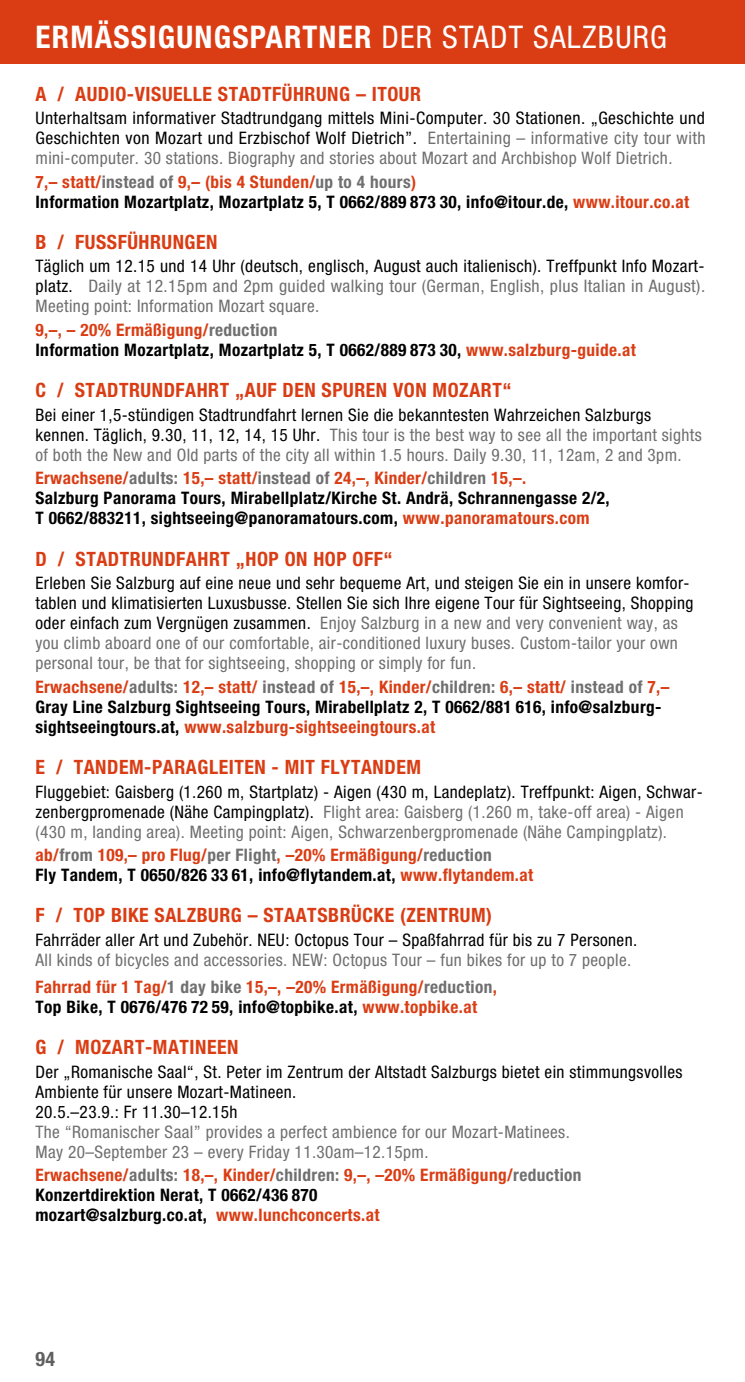
<style>
.page{position:relative;width:745px;height:1382px;background:#fff}
.page>*{position:absolute;margin:0;border:0;box-sizing:border-box;transform-origin:0 0}
.t1{font:700 condensed 31.25px "Helvetica Neue LT Std";letter-spacing:.04em;color:#fff}
.t2{font:condensed 31.25px "Helvetica Neue LT Std";color:#fff}
.t3{font:700 condensed 20px "Helvetica Neue LT Std";color:#606060}
.t4{font:700 condensed 19.75px "Helvetica Neue LT Std";letter-spacing:.025em;color:#da3d14}
.t5{font:condensed 17.25px/20px "Helvetica Neue LT Std";letter-spacing:.025em;color:#6f6f6f}
.t6{font:condensed 17.25px/20px "Helvetica Neue LT Std";letter-spacing:.025em;color:#000}
.t7{font:700 condensed 17.25px/20px "Helvetica Neue LT Std";letter-spacing:.025em;color:#000}
.t8{font:700 condensed 17.25px/20px "Helvetica Neue LT Std";letter-spacing:.025em;color:#da3d14}
.s1{font-weight:400}
.s2{color:#6f6f6f}
.s3{color:#da3d14}
.s4{color:#000}
.s5{font-weight:700;color:#da3d14}
.s6{font-weight:700}
</style>
<div class="page">
<div style="left:0;top:0;width:744px;height:64px;background:#da3d14"></div>
<h1 class="t1" style="left:35px;top:18px;width:363px">Ermässigungspartner <span class="s1">der</span></h1>
<h1 class="t2" style="left:442px;top:19px;width:34px">Stadt</h1>
<h1 class="t2" style="left:533px;top:19px;width:35px">Salzburg</h1>
<p class="t4" style="left:35px;top:82px;width:347px">A / Audio-Visuelle Stadtführung – ITOUR</p>
<p class="t6" style="left:35px;top:108px;width:671px;text-align:justify">Unterhaltsam informativer Stadtrundgang mittels Mini-Computer. 30 Stationen. „Geschichte und Geschichten von Mozart und Erzbischof Wolf Dietrich”. <span class="s2">Entertaining – informative city tour with mini-computer. 30 stations. Biography and stories about Mozart and Archbishop Wolf Dietrich.</span></p>
<p class="t7" style="left:35px;top:171px;width:655px"><span class="s3">7,– statt/</span><span class="s2">instead of</span> <span class="s3">9,– (bis 4 Stunden/</span><span class="s2">up to 4 hours</span><span class="s3">)<br></span>Information Mozartplatz, Mozartplatz 5, T 0662/889 873 30, info@itour.de, <span class="s3">www.itour.co.at</span></p>
<p class="t4" style="left:35px;top:230px;width:183px">B / FuSSführungen</p>
<p class="t5" style="left:35px;top:256px;width:670px;text-align:justify"><span class="s4">Täglich um 12.15 und 14 Uhr (deutsch, englisch, August auch italienisch). Treffpunkt Info Mozart&shy;platz.</span> Daily at 12.15pm and 2pm guided walking tour (German, English, plus Italian in August).<br>Meeting point: Information Mozart square.</p>
<p class="t7" style="left:35px;top:320px;width:601px"><span class="s3">9,–, – 20% Ermäßigung/</span><span class="s2">reduction<br></span>Information Mozartplatz, Mozartplatz 5, T 0662/889 873 30, <span class="s3">www.salzburg-guide.at</span></p>
<p class="t4" style="left:35px;top:378px;width:477px">C / Stadtrundfahrt „Auf den Spuren von Mozart“</p>
<p class="t5" style="left:35px;top:405px;width:667px"><span class="s4">Bei einer 1,5-stündigen Stadtrundfahrt lernen Sie die bekanntesten Wahrzeichen Salzburgs kennen. Täglich, 9.30, 11, 12, 14, 15 Uhr.</span> This tour is the best way to see all the important sights of both the New and Old parts of the city all within 1.5 hours. Daily 9.30, 11, 12am, 2 and 3pm.</p>
<p class="t7" style="left:35px;top:468px;width:575px"><span class="s3">Erwachsene/</span><span class="s2">adults:</span> <span class="s3">15,– statt/</span><span class="s2">instead of</span> <span class="s3">24,–, Kinder/</span><span class="s2">children</span> <span class="s3">15,–.<br></span>Salzburg Panorama Tours, Mirabellplatz/Kirche St. Andrä, Schrannengasse 2/2,<br>T 0662/883211, sightseeing@panoramatours.com, <span class="s3">www.panoramatours.com</span></p>
<p class="t4" style="left:35px;top:547px;width:358px">D / Stadtrundfahrt „Hop on Hop off“</p>
<p class="t6" style="left:35px;top:573px;width:659px">Erleben Sie Salzburg auf eine neue und sehr bequeme Art, und steigen Sie ein in unsere komfor&shy;tablen und klimatisierten Luxusbusse. Stellen Sie sich Ihre eigene Tour für Sightseeing, Shopping oder einfach zum Vergnügen zusammen. <span class="s2">Enjoy Salzburg in a new and very convenient way, as you climb aboard one of our comfortable, air-conditioned luxury buses. Custom-tailor your own personal tour, be that for sightseeing, shopping or simply for fun.</span></p>
<p class="t7" style="left:35px;top:676px;width:635px"><span class="s3">Erwachsene/</span><span class="s2">adults:</span> <span class="s3">12,– statt/</span> <span class="s2">instead of</span> <span class="s3">15,–, Kinder/</span><span class="s2">children:</span> <span class="s3">6,– statt/</span> <span class="s2">instead of</span> <span class="s3">7,–<br></span>Gray Line Salzburg Sightseeing Tours, Mirabellplatz 2, T 0662/881 616, info@salzburg&shy;sightseeingtours.at, <span class="s3">www.salzburg-sightseeingtours.at</span></p>
<p class="t4" style="left:35px;top:755px;width:387px">E / Tandem-paragleiten - mit FlyTandem</p>
<p class="t5" style="left:35px;top:781px;width:668px"><span class="s4">Fluggebiet: Gaisberg (1.260 m, Startplatz) - Aigen (430 m, Landeplatz). Treffpunkt: Aigen, Schwar&shy;zenbergpromenade (Nähe Campingplatz).</span> Flight area: Gaisberg (1.260 m, take-off area) - Aigen (430 m, landing area). Meeting point: Aigen, Schwarzenbergpromenade (Nähe Campingplatz).</p>
<p class="t8" style="left:35px;top:845px;width:499px">ab/<span class="s2">from</span> 109,– pro Flug/<span class="s2">per Flight</span>, –20% Ermäßigung/<span class="s2">reduction<br></span><span class="s4">Fly Tandem, T 0650/826 33 61, info@flytandem.at,</span> www.flytandem.at</p>
<p class="t4" style="left:35px;top:903px;width:458px">F / Top Bike Salzburg – Staatsbrücke (zentrum)</p>
<p class="t6" style="left:35px;top:930px;width:603px">Fahrräder aller Art und Zubehör. NEU: Octopus Tour – Spaßfahrrad für bis zu 7 Personen.</p>
<p class="t5" style="left:35px;top:946px;width:597px;line-height:27px">All kinds of bicycles and accessories. NEW: Octopus Tour – fun bikes for up to 7 people.<br><span class="s5">Fahrrad für 1 Tag/</span><span class="s6">1 day bike</span> <span class="s5">15,–, –20% Ermäßigung/</span><span class="s6">reduction</span><span class="s5">,</span></p>
<p class="t7" style="left:35px;top:997px;width:443px">Top Bike, T 0676/476 72 59, info@topbike.at, <span class="s3">www.topbike.at</span></p>
<p class="t4" style="left:35px;top:1035px;width:204px">G / Mozart-MatinEen</p>
<p class="t6" style="left:35px;top:1062px;width:648px">Der „Romanische Saal“, St. Peter im Zentrum der Altstadt Salzburgs bietet ein stimmungsvolles<br>Ambiente für unsere Mozart-Matineen.<br>20.5.–23.9.: Fr 11.30–12.15h</p>
<p class="t5" style="left:35px;top:1121px;width:535px">The “Romanischer Saal” provides a perfect ambience for our Mozart-Matinees.<br>May 20–September 23 – every Friday 11.30am–12.15pm.</p>
<p class="t8" style="left:35px;top:1165px;width:547px">Erwachsene/<span class="s2">adults:</span> 18,–, Kinder/<span class="s2">children:</span> 9,–, –20% Ermäßigung/<span class="s2">reduction<br></span><span class="s4">Konzertdirektion Nerat, T 0662/436 870<br>mozart@salzburg.co.at,</span> www.lunchconcerts.at</p>
<p class="t3" style="left:35px;top:1347px;width:21px">94</p>
</div>
